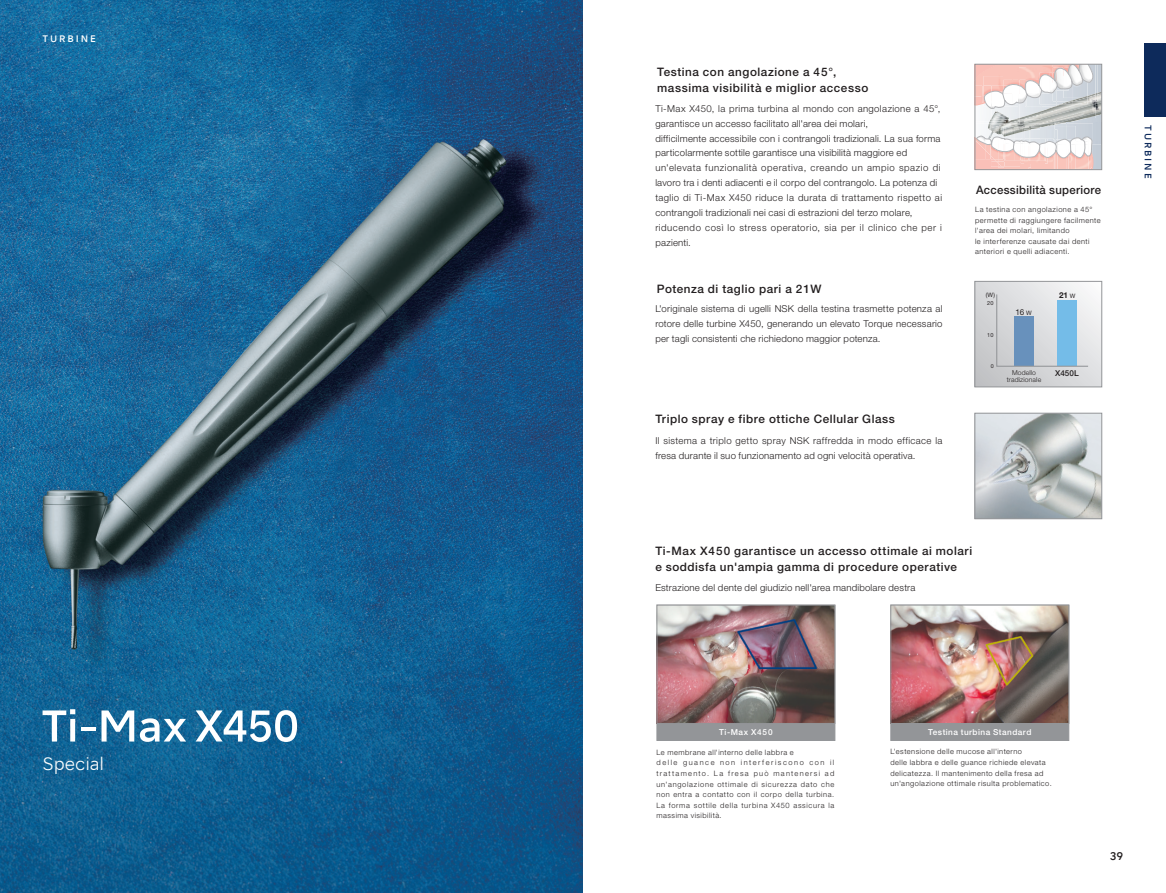
<style>
.page{position:relative;width:1166px;height:893px;background:#fff}
.page>*{position:absolute;margin:0;border:0;box-sizing:border-box;transform-origin:0 0}
.t1{font:300 16.95px "NSKTSRE";letter-spacing:-.01em;color:#fff}
.t2{font:500 11.7px/15.9px "Helvetica Neue";letter-spacing:.045em;color:#231f20}
.t3{font:500 11.7px "Helvetica Neue";letter-spacing:.025em;color:#231f20}
.t4{font:500 10.65px "NSKTSRE";color:#231f20}
.t5{font:300 9.6px/14.9px "Helvetica Neue";letter-spacing:.025em;color:#231f20}
.t6{font:500 9px "NSKTSRE";letter-spacing:.205em;color:#0d2a5b}
.t7{font:500 9px "NSKTSRE";letter-spacing:.205em;color:#fff}
.t8{font:500 8.25px "Helvetica Neue";letter-spacing:.055em;color:#fff}
.t9{font:500 8.25px "Helvetica Neue";letter-spacing:.085em;color:#fff}
.t10{font:500 8.1px "Helvetica Neue";letter-spacing:.01em;color:#231f20}
.t11{font:700 8.1px "Helvetica Neue";color:#231f20}
.t12{font:8.1px "Helvetica Neue";color:#231f20}
.t13{font:300 7.5px/10.6px "Helvetica Neue";letter-spacing:.065em;color:#231f20}
.t14{font:300 7.5px/10.6px "Helvetica Neue";letter-spacing:.09em;color:#231f20}
.t15{font:300 6.75px/6.8px "Helvetica Neue";letter-spacing:.025em;color:#231f20;text-align:center}
.t16{font:6.15px "Helvetica Neue";color:#231f20}
.t17{font:5.55px "Helvetica Neue";color:#231f20}
.t18{font:5.4px "Helvetica Neue";color:#231f20}
.s1{font-weight:400;font-size:6.15px}
.s2{font-size:6.15px}
</style>
<div class="page">
<img style="left:0;top:0;width:583px;height:893px">
<svg style="left:976px;top:64px;width:126px;height:106px"></svg>
<div style="left:974px;top:64px;width:127px;height:106px;border:1px solid #939598"></div>
<div style="left:656px;top:605px;width:179px;height:136px;background:#939598"></div>
<div style="left:890px;top:605px;width:178px;height:136px;background:#939598"></div>
<img style="left:658px;top:607px;width:175px;height:115px">
<div style="left:656px;top:605px;width:179px;height:119px;border:1px solid #939598"></div>
<img style="left:892px;top:607px;width:174px;height:115px">
<div style="left:890px;top:605px;width:178px;height:119px;border:1px solid #939598"></div>
<svg style="left:43px;top:709px;width:32px;height:32px"></svg>
<hr style="left:81px;top:727px;width:14px;height:4px;background:#fff">
<svg style="left:101px;top:710px;width:33px;height:31px"></svg>
<svg style="left:140px;top:718px;width:46px;height:24px"></svg>
<svg style="left:195px;top:710px;width:102px;height:32px"></svg>
<img style="left:976px;top:415px;width:123px;height:102px">
<div style="left:974px;top:413px;width:127px;height:106px;border:1px solid #939598"></div>
<svg style="left:976px;top:283px;width:123px;height:102px;background:#d8d9db"></svg>
<div style="left:974px;top:281px;width:127px;height:106px;border:1px solid #939598"></div>
<svg style="left:995px;top:293px;width:93px;height:74px;background:#b6cada"></svg>
<div style="left:1144px;top:44px;width:21px;height:73px;background:#0d2a5b"></div>
<p class="t7" style="left:43px;top:32px;width:55px">TURBINE</p>
<h1 class="t1" style="left:43px;top:752px;width:63px">Special</h1>
<p class="t2" style="left:657px;top:63px;width:212px">Testina con angolazione a 45°, massima visibilità e miglior accesso</p>
<p class="t5" style="left:655px;top:101px;width:288px">Ti-Max X450, la prima turbina al mondo con angolazione a 45°, garantisce un accesso facilitato all'area dei molari,<br>difficilmente accessibile con i contrangoli tradizionali. La sua forma particolarmente sottile garantisce una visibilità maggiore ed un'elevata funzionalità operativa, creando un ampio spazio di lavoro tra i denti adiacenti e il corpo del contrangolo. La potenza di taglio di Ti-Max X450 riduce la durata di trattamento rispetto ai contrangoli tradizionali nei casi di estrazioni del terzo molare, riducendo così lo stress operatorio, sia per il clinico che per i pazienti.</p>
<p class="t2" style="left:656px;top:280px;width:166px">Potenza di taglio pari a 21 W</p>
<p class="t5" style="left:655px;top:301px;width:289px;text-align:justify">L'originale sistema di ugelli NSK della testina trasmette potenza al rotore delle turbine X450, generando un elevato Torque necessario per tagli consistenti che richiedono maggior potenza.</p>
<p class="t2" style="left:655px;top:411px;width:241px">Triplo spray e fibre ottiche Cellular Glass</p>
<p class="t5" style="left:655px;top:433px;width:288px">Il sistema a triplo getto spray NSK raffredda in modo efficace la fresa durante il suo funzionamento ad ogni velocità operativa.</p>
<p class="t3" style="left:975px;top:183px;width:127px">Accessibilità superiore</p>
<p class="t13" style="left:974px;top:204px;width:127px">La testina con angolazione a 45° permette di raggiungere facilmente l'area dei molari, limitando<br>le interferenze causate dai denti anteriori e quelli adiacenti.</p>
<p class="t16" style="left:985px;top:291px;width:11px">(W)</p>
<p class="t11" style="left:1058px;top:290px;width:18px">21 <span class="s1">W</span></p>
<p class="t17" style="left:986px;top:300px;width:8px">20</p>
<p class="t17" style="left:987px;top:332px;width:8px">10</p>
<p class="t18" style="left:990px;top:363px;width:4px">0</p>
<p class="t12" style="left:1015px;top:307px;width:18px">16 <span class="s2">W</span></p>
<p class="t15" style="left:1006px;top:369px;width:36px">Modello tradizionale</p>
<p class="t10" style="left:1054px;top:368px;width:25px">X450L</p>
<p class="t2" style="left:655px;top:542px;width:318px">Ti-Max X450 garantisce un accesso ottimale ai molari e soddisfa un'ampia gamma di procedure operative</p>
<p class="t5" style="left:655px;top:580px;width:261px">Estrazione del dente del giudizio nell'area mandibolare destra</p>
<p class="t6" style="left:1153px;top:125px;width:55px;rotate:90deg">TURBINE</p>
<p class="t9" style="left:719px;top:727px;width:55px">Ti-Max X450</p>
<p class="t14" style="left:656px;top:746px;width:179px">Le membrane all'interno delle labbra e<br>delle guance non interferiscono con il trattamento. La fresa può mantenersi ad un'angolazione ottimale di sicurezza dato che non entra a contatto con il corpo della turbina.<br>La forma sottile della turbina X450 assicura la massima visibilità.</p>
<p class="t8" style="left:927px;top:727px;width:105px">Testina turbina Standard</p>
<p class="t13" style="left:890px;top:746px;width:163px">L'estensione delle mucose all'interno<br>delle labbra e delle guance richiede elevata delicatezza. Il mantenimento della fresa ad un'angolazione ottimale risulta problematico.</p>
<p class="t4" style="left:1109px;top:849px;width:15px">39</p>
</div>
